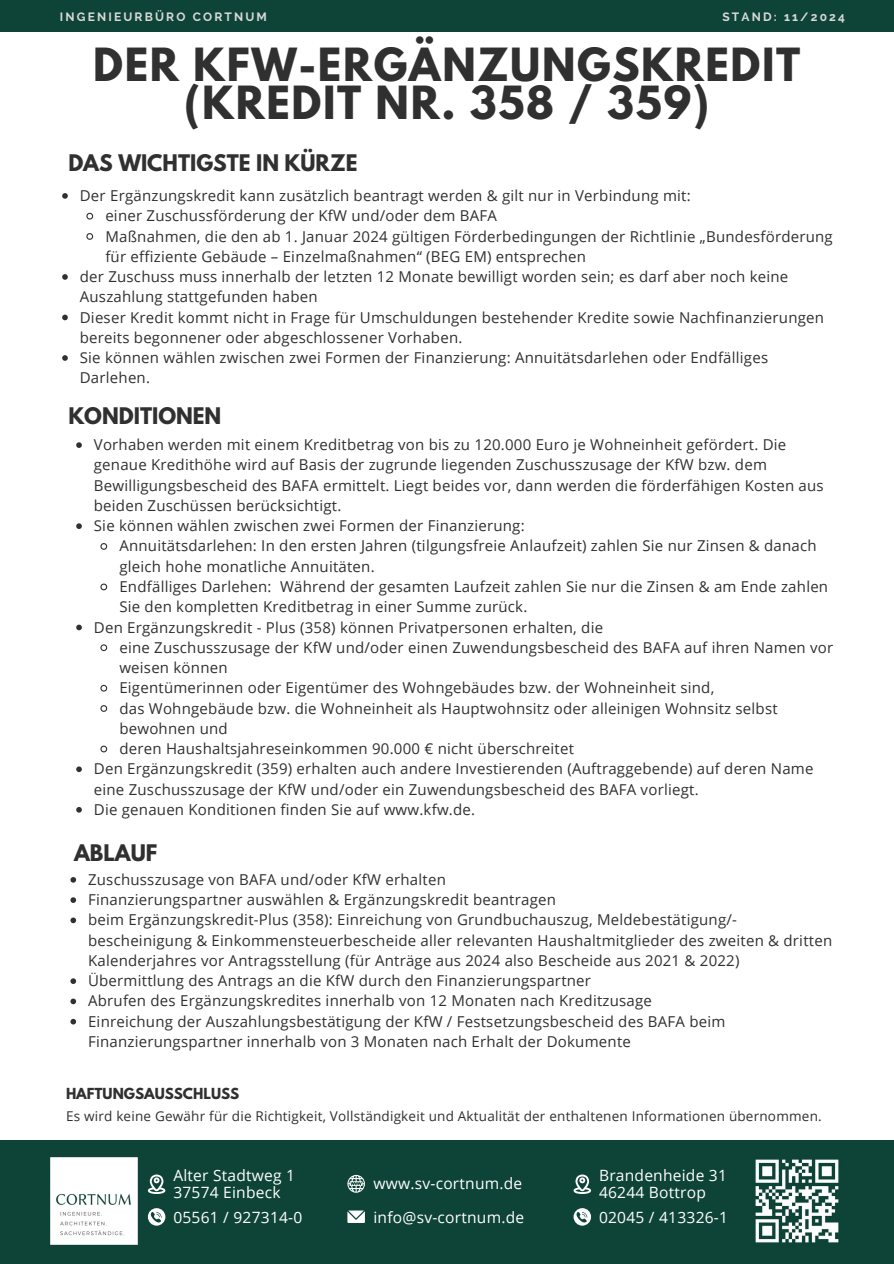
<style>
.page{position:relative;width:894px;height:1264px;background:#fff}
.page>*{position:absolute;margin:0;border:0;box-sizing:border-box;transform-origin:0 0}
.t1{font:700 40.5px/38.2px "League Spartan";letter-spacing:.04em;color:#303030;text-align:center}
.t2{font:700 20.25px "League Spartan";color:#303030}
.t3{font:15.6px/16.8px "Open Sans";letter-spacing:.015em;color:#fff}
.t4{font:15px/20.2px "Open Sans";letter-spacing:.015em;color:#303030}
.t5{font:13.5px "Open Sans";letter-spacing:.015em;color:#303030}
.t6{font:700 13.5px "League Spartan";color:#303030}
.t7{font:700 12px "Raleway";letter-spacing:.18em;color:#d9d9d9}
</style>
<div class="page">
<div style="left:0;top:1140px;width:893px;height:123px;background:#0e4437"></div>
<div style="left:0;top:0;width:893px;height:32px;background:#0e4437"></div>
<img style="left:51px;top:1157px;width:86px;height:87px">
<img style="left:755px;top:1159px;width:84px;height:84px">
<svg style="left:148px;top:1208px;width:17px;height:17px"></svg>
<svg style="left:347px;top:1210px;width:18px;height:12px"></svg>
<svg style="left:148px;top:1174px;width:17px;height:19px"></svg>
<svg style="left:347px;top:1174px;width:18px;height:18px"></svg>
<svg style="left:573px;top:1174px;width:18px;height:19px"></svg>
<svg style="left:573px;top:1208px;width:18px;height:17px"></svg>
<svg style="left:70px;top:877px;width:6px;height:5px"></svg>
<svg style="left:70px;top:897px;width:6px;height:5px"></svg>
<svg style="left:70px;top:917px;width:6px;height:6px"></svg>
<svg style="left:70px;top:978px;width:6px;height:5px"></svg>
<svg style="left:70px;top:998px;width:6px;height:6px"></svg>
<svg style="left:70px;top:1018px;width:6px;height:6px"></svg>
<svg style="left:62px;top:193px;width:6px;height:6px"></svg>
<svg style="left:86px;top:212px;width:8px;height:8px"></svg>
<svg style="left:86px;top:233px;width:8px;height:7px"></svg>
<svg style="left:62px;top:274px;width:6px;height:6px"></svg>
<svg style="left:62px;top:315px;width:6px;height:5px"></svg>
<svg style="left:62px;top:355px;width:6px;height:6px"></svg>
<svg style="left:76px;top:442px;width:6px;height:6px"></svg>
<svg style="left:76px;top:523px;width:6px;height:6px"></svg>
<svg style="left:100px;top:543px;width:8px;height:7px"></svg>
<svg style="left:100px;top:583px;width:8px;height:8px"></svg>
<svg style="left:76px;top:624px;width:6px;height:6px"></svg>
<svg style="left:100px;top:644px;width:8px;height:8px"></svg>
<svg style="left:100px;top:684px;width:8px;height:8px"></svg>
<svg style="left:100px;top:705px;width:8px;height:7px"></svg>
<svg style="left:100px;top:745px;width:8px;height:8px"></svg>
<svg style="left:76px;top:766px;width:6px;height:6px"></svg>
<svg style="left:76px;top:807px;width:6px;height:5px"></svg>
<p class="t7" style="left:60px;top:10px;width:208px">INGENIEURBÜRO CORTNUM</p>
<p class="t7" style="left:722px;top:10px;width:124px">STAND: 11/2024</p>
<p class="t1" style="left:93px;top:51px;width:708px">DER KFW-ERGÄNZUNGSKREDIT (KREDIT NR. 358 / 359)</p>
<p class="t2" style="left:68px;top:153px;width:290px">DAS WICHTIGSTE IN KÜRZE</p>
<p class="t4" style="left:80px;top:185px;width:612px">Der Ergänzungskredit kann zusätzlich beantragt werden &amp; gilt nur in Verbindung mit:</p>
<p class="t4" style="left:105px;top:205px;width:393px">einer Zuschussförderung der KfW und/oder dem BAFA</p>
<p class="t4" style="left:105px;top:225px;width:728px">Maßnahmen, die den ab 1. Januar 2024 gültigen Förderbedingungen der Richtlinie „Bundesförderung für effiziente Gebäude – Einzelmaßnahmen“ (BEG EM) entsprechen</p>
<p class="t4" style="left:80px;top:266px;width:709px">der Zuschuss muss innerhalb der letzten 12 Monate bewilligt worden sein; es darf aber noch keine<br>Auszahlung stattgefunden haben</p>
<p class="t4" style="left:80px;top:306px;width:745px">Dieser Kredit kommt nicht in Frage für Umschuldungen bestehender Kredite sowie Nachfinanzierungen bereits begonnener oder abgeschlossener Vorhaben.</p>
<p class="t4" style="left:80px;top:347px;width:689px">Sie können wählen zwischen zwei Formen der Finanzierung: Annuitätsdarlehen oder Endfälliges<br>Darlehen.</p>
<p class="t2" style="left:68px;top:405px;width:154px">KONDITIONEN</p>
<p class="t4" style="left:94px;top:434px;width:731px">Vorhaben werden mit einem Kreditbetrag von bis zu 120.000 Euro je Wohneinheit gefördert. Die genaue Kredithöhe wird auf Basis der zugrunde liegenden Zuschusszusage der KfW bzw. dem Bewilligungsbescheid des BAFA ermittelt. Liegt beides vor, dann werden die förderfähigen Kosten aus beiden Zuschüssen berücksichtigt.</p>
<p class="t4" style="left:94px;top:515px;width:432px">Sie können wählen zwischen zwei Formen der Finanzierung:</p>
<p class="t4" style="left:119px;top:535px;width:698px">Annuitätsdarlehen: In den ersten Jahren (tilgungsfreie Anlaufzeit) zahlen Sie nur Zinsen &amp; danach gleich hohe monatliche Annuitäten.</p>
<p class="t4" style="left:119px;top:576px;width:710px">Endfälliges Darlehen: Während der gesamten Laufzeit zahlen Sie nur die Zinsen &amp; am Ende zahlen<br>Sie den kompletten Kreditbetrag in einer Summe zurück.</p>
<p class="t4" style="left:94px;top:616px;width:510px">Den Ergänzungskredit - Plus (358) können Privatpersonen erhalten, die</p>
<h2 class="t4" style="left:119px;top:637px;width:715px">eine Zuschusszusage der KfW und/oder einen Zuwendungsbescheid des BAFA auf ihren Namen vor weisen können</h2>
<p class="t4" style="left:119px;top:677px;width:596px">Eigentümerinnen oder Eigentümer des Wohngebäudes bzw. der Wohneinheit sind,</p>
<h2 class="t4" style="left:119px;top:697px;width:659px">das Wohngebäude bzw. die Wohneinheit als Hauptwohnsitz oder alleinigen Wohnsitz selbst bewohnen und</h2>
<p class="t4" style="left:119px;top:738px;width:456px">deren Haushaltsjahreseinkommen 90.000 € nicht überschreitet</p>
<h2 class="t4" style="left:94px;top:758px;width:721px">Den Ergänzungskredit (359) erhalten auch andere Investierenden (Auftraggebende) auf deren Name eine Zuschusszusage der KfW und/oder ein Zuwendungsbescheid des BAFA vorliegt.</h2>
<p class="t4" style="left:94px;top:799px;width:383px">Die genauen Konditionen finden Sie auf www.kfw.de.</p>
<p class="t2" style="left:74px;top:842px;width:85px">ABLAUF</p>
<p class="t4" style="left:88px;top:869px;width:359px">Zuschusszusage von BAFA und/oder KfW erhalten</p>
<p class="t4" style="left:88px;top:889px;width:469px">Finanzierungspartner auswählen &amp; Ergänzungskredit beantragen</p>
<p class="t4" style="left:88px;top:909px;width:745px">beim Ergänzungskredit-Plus (358): Einreichung von Grundbuchauszug, Meldebestätigung/- bescheinigung &amp; Einkommensteuerbescheide aller relevanten Haushaltmitglieder des zweiten &amp; dritten<br>Kalenderjahres vor Antragsstellung (für Anträge aus 2024 also Bescheide aus 2021 &amp; 2022)</p>
<p class="t4" style="left:88px;top:970px;width:504px">Übermittlung des Antrags an die KfW durch den Finanzierungspartner</p>
<p class="t4" style="left:88px;top:990px;width:565px">Abrufen des Ergänzungskredites innerhalb von 12 Monaten nach Kreditzusage</p>
<p class="t4" style="left:88px;top:1010px;width:638px">Einreichung der Auszahlungsbestätigung der KfW / Festsetzungsbescheid des BAFA beim<br>Finanzierungspartner innerhalb von 3 Monaten nach Erhalt der Dokumente</p>
<p class="t6" style="left:66px;top:1086px;width:175px">HAFTUNGSAUSSCHLUSS</p>
<h1 class="t5" style="left:66px;top:1106px;width:757px">Es wird keine Gewähr für die Richtigkeit, Vollständigkeit und Aktualität der enthaltenen Informationen übernommen.</h1>
<p class="t3" style="left:173px;top:1166px;width:123px">Alter Stadtweg 1<br>37574 Einbeck</p>
<p class="t3" style="left:373px;top:1174px;width:150px">www.sv-cortnum.de</p>
<p class="t3" style="left:599px;top:1166px;width:129px">Brandenheide 31<br>46244 Bottrop</p>
<p class="t3" style="left:599px;top:1208px;width:130px">02045 / 413326-1</p>
<p class="t3" style="left:173px;top:1208px;width:130px">05561 / 927314-0</p>
<p class="t3" style="left:373px;top:1208px;width:152px">info@sv-cortnum.de</p>
</div>
